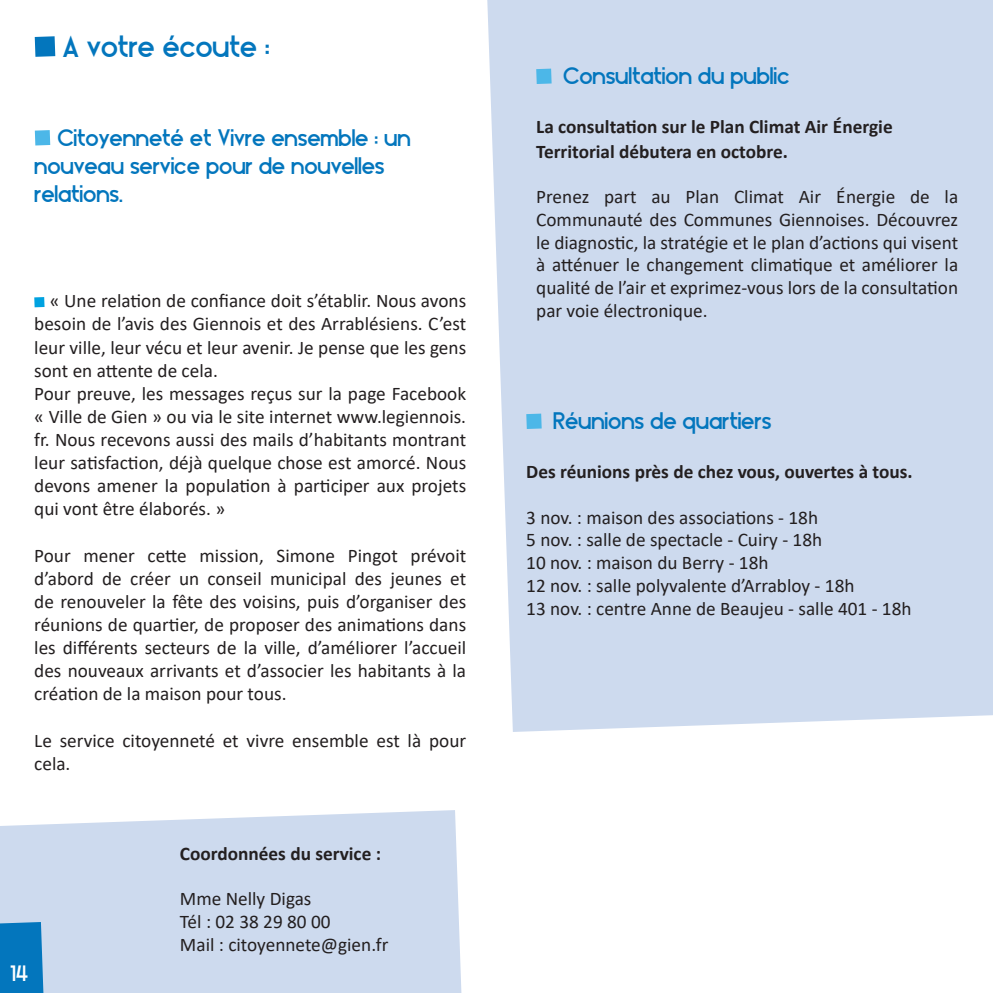
<style>
.page{position:relative;width:993px;height:993px;background:#fff}
.page>*{position:absolute;margin:0;border:0;box-sizing:border-box;transform-origin:0 0}
.t1{font:31.5px "Blissful Thinking";color:#0376bd}
.t2{font:24.5px/28px "Blissful Thinking";color:#0376bd}
.t3{font:22.75px "Blissful Thinking";color:#fff}
.t4{font:19.25px/23.1px "Calibri";color:#231f20}
.t5{font:700 19.25px/24.5px "Calibri";color:#231f20}
</style>
<div class="page">
<div style="left:487px;top:0;width:505px;height:731px;background:#cddaee"></div>
<div style="left:34px;top:297px;width:11px;height:10px;background:#00a2e0"></div>
<div style="left:35px;top:130px;width:15px;height:15px;background:#4cb7e8"></div>
<div style="left:0;top:810px;width:461px;height:182px;background:#cddaee"></div>
<div style="left:526px;top:413px;width:15px;height:16px;background:#4cb7e8"></div>
<div style="left:536px;top:69px;width:15px;height:15px;background:#4cb7e8"></div>
<svg style="left:35px;top:36px;width:20px;height:21px"></svg>
<div style="left:0;top:921px;width:43px;height:71px;background:#0376bd"></div>
<h1 class="t1" style="left:63px;top:28px;width:209px">A votre écoute :</h1>
<p class="t2" style="left:35px;top:123px;width:377px;text-indent:23px">Citoyenneté et Vivre ensemble : un nouveau service pour de nouvelles relations.</p>
<p class="t4" style="left:34px;top:289px;width:433px;text-indent:15px">« Une relation de confiance doit s’établir. Nous avons besoin de l’avis des Giennois et des Arrablésiens. C’est leur ville, leur vécu et leur avenir. Je pense que les gens sont en attente de cela.<br>Pour preuve, les messages reçus sur la page Facebook « Ville de Gien » ou via le site internet www.legiennois. fr. Nous recevons aussi des mails d’habitants montrant leur satisfaction, déjà quelque chose est amorcé. Nous devons amener la population à participer aux projets qui vont être élaborés. »</p>
<p class="t4" style="left:34px;top:543px;width:433px;text-align:justify">Pour mener cette mission, Simone Pingot prévoit d’abord de créer un conseil municipal des jeunes et de renouveler la fête des voisins, puis d’organiser des réunions de quartier, de proposer des animations dans les différents secteurs de la ville, d’améliorer l’accueil des nouveaux arrivants et d’associer les habitants à la création de la maison pour tous.</p>
<p class="t4" style="left:34px;top:728px;width:433px">Le service citoyenneté et vivre ensemble est là pour cela.</p>
<p class="t3" style="left:11px;top:960px;width:19px">14</p>
<p class="t5" style="left:180px;top:840px;width:202px">Coordonnées du service :</p>
<p class="t4" style="left:180px;top:886px;width:210px">Mme Nelly Digas<br>Tél : 02 38 29 80 00<br>Mail : citoyennete@gien.fr</p>
<p class="t2" style="left:563px;top:61px;width:228px">Consultation du public</p>
<p class="t5" style="left:536px;top:114px;width:358px">La consultation sur le Plan Climat Air Énergie<br>Territorial débutera en octobre.</p>
<p class="t4" style="left:536px;top:185px;width:423px;text-align:justify">Prenez part au Plan Climat Air Énergie de la Communauté des Communes Giennoises. Découvrez le diagnostic, la stratégie et le plan d’actions qui visent à atténuer le changement climatique et améliorer la qualité de l’air et exprimez-vous lors de la consultation par voie électronique.</p>
<p class="t2" style="left:553px;top:406px;width:219px">Réunions de quartiers</p>
<p class="t5" style="left:526px;top:459px;width:387px">Des réunions près de chez vous, ouvertes à tous.</p>
<p class="t4" style="left:526px;top:505px;width:386px">3 nov. : maison des associations - 18h<br>5 nov. : salle de spectacle - Cuiry - 18h<br>10 nov. : maison du Berry - 18h<br>12 nov. : salle polyvalente d’Arrabloy - 18h<br>13 nov. : centre Anne de Beaujeu - salle 401 - 18h</p>
</div>
